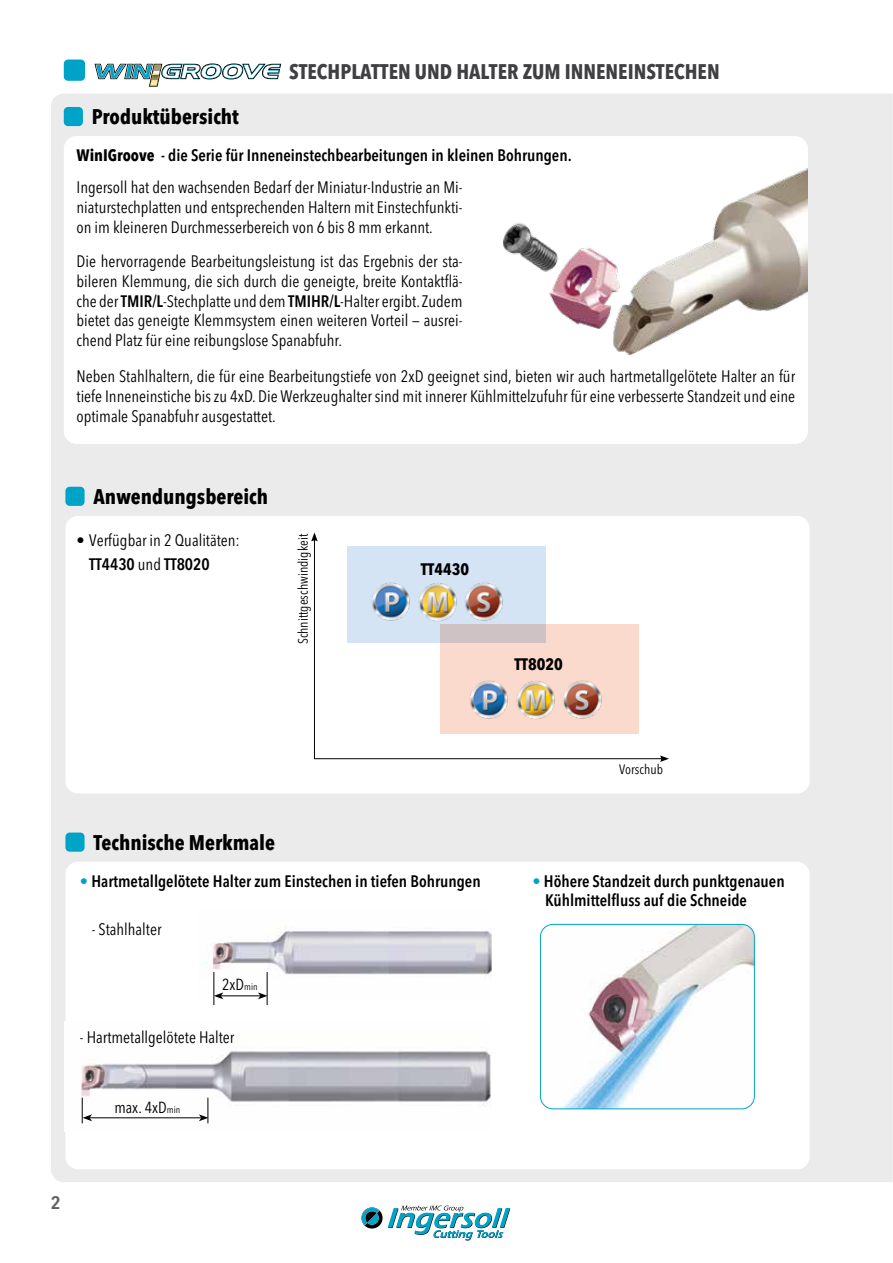
<style>
.page{position:relative;width:893px;height:1263px;background:#fff}
.page>*{position:absolute;margin:0;border:0;box-sizing:border-box;transform-origin:0 0}
.t1{font:700 condensed 21px "Avenir Next LT Pro";color:#000}
.t2{font:700 condensed 21px "Avenir Next LT Pro";color:#404042}
.t3{font:600 condensed 18px "Avenir Next LT Pro";color:#5f6063;scale:1.1 1}
.t4{font:condensed 16.5px/19.8px "Avenir Next LT Pro";color:#000;text-align:justify}
.t5{font:600 condensed 16.5px/19.8px "Avenir Next LT Pro";color:#000}
.t6{font:700 condensed 16.5px "Avenir Next LT Pro";color:#000}
.t7{font:condensed 15.9px "Avenir Next LT Pro";color:#000}
.t8{font:condensed 13.5px "Avenir Next LT Pro";color:#000}
.s1{font-weight:700}
.s2{font-weight:600}
.s3{color:#00a3c8}
.s4{font-size:9.6px}
</style>
<div class="page">
<div style="left:51px;top:94px;width:842px;height:1088px;background:#ebebec"></div>
<svg style="left:361px;top:1205px;width:149px;height:35px"></svg>
<div style="left:64px;top:60px;width:21px;height:21px;background:#00a3c8;border-radius:4px"></div>
<div style="left:65px;top:487px;width:20px;height:19px;background:#00a3c8;border-radius:4px"></div>
<div style="left:65px;top:516px;width:745px;height:277px;background:#fff;border-radius:13px"></div>
<div style="left:64px;top:107px;width:19px;height:19px;background:#00a3c8;border-radius:4px"></div>
<div style="left:64px;top:136px;width:744px;height:308px;background:#fff;border-radius:13px"></div>
<svg style="left:94px;top:63px;width:188px;height:24px"></svg>
<div style="left:440px;top:624px;width:198px;height:109px;background:#fadacc"></div>
<svg style="left:347px;top:546px;width:198px;height:97px;background:#d3deed"></svg>
<hr style="left:314px;top:539px;width:1px;height:220px;background:#000">
<svg style="left:311px;top:532px;width:7px;height:9px"></svg>
<hr style="left:314px;top:758px;width:348px;height:1px;background:#000">
<svg style="left:660px;top:755px;width:9px;height:7px"></svg>
<img style="left:426px;top:581px;width:33px;height:42px">
<img style="left:524px;top:681px;width:31px;height:38px">
<img style="left:366px;top:581px;width:60px;height:42px">
<img style="left:469px;top:680px;width:55px;height:39px">
<img style="left:459px;top:581px;width:60px;height:42px">
<img style="left:563px;top:680px;width:39px;height:39px">
<img style="left:503px;top:168px;width:305px;height:186px">
<div style="left:65px;top:832px;width:20px;height:20px;background:#00a3c8;border-radius:4px"></div>
<div style="left:65px;top:862px;width:745px;height:307px;background:#fff;border-radius:13px"></div>
<img style="left:64px;top:1022px;width:427px;height:109px">
<hr style="left:90px;top:1117px;width:111px;height:1px;background:#000">
<svg style="left:82px;top:1098px;width:10px;height:25px"></svg>
<svg style="left:199px;top:1098px;width:10px;height:25px"></svg>
<img style="left:211px;top:927px;width:280px;height:70px">
<hr style="left:213px;top:972px;width:1px;height:33px;background:#000">
<hr style="left:221px;top:995px;width:39px;height:1px;background:#000">
<svg style="left:258px;top:992px;width:9px;height:7px"></svg>
<svg style="left:214px;top:992px;width:9px;height:7px"></svg>
<hr style="left:267px;top:972px;width:1px;height:33px;background:#000">
<img style="left:540px;top:924px;width:214px;height:185px">
<div style="left:540px;top:924px;width:215px;height:185px;border:1px solid #00a3c8;border-radius:13px"></div>
<p class="t1" style="left:92px;top:104px;width:148px">Produktübersicht</p>
<p class="t2" style="left:289px;top:59px;width:432px">STECHPLATTEN UND HALTER ZUM INNENEINSTECHEN</p>
<p class="t5" style="left:77px;top:145px;width:497px"><span class="s1">WinIGroove</span> - die Serie für Inneneinstechbearbeitungen in kleinen Bohrungen.</p>
<p class="t4" style="left:77px;top:177px;width:388px">Ingersoll hat den wachsenden Bedarf der Miniatur-Industrie an Mi&shy;niaturstechplatten und entsprechenden Haltern mit Einstechfunkti&shy;on im kleineren Durchmesserbereich von 6 bis 8 mm erkannt.</p>
<p class="t4" style="left:77px;top:251px;width:388px">Die hervorragende Bearbeitungsleistung ist das Ergebnis der sta&shy;bileren Klemmung, die sich durch die geneigte, breite Kontaktflä&shy;che der <span class="s2">TMIR/L</span>-Stechplatte und dem <span class="s2">TMIHR/L</span>-Halter ergibt. Zudem bietet das geneigte Klemmsystem einen weiteren Vorteil — ausrei&shy;chend Platz für eine reibungslose Spanabfuhr.</p>
<p class="t4" style="left:77px;top:367px;width:720px">Neben Stahlhaltern, die für eine Bearbeitungstiefe von 2xD geeignet sind, bieten wir auch hartmetallgelötete Halter an für tiefe Inneneinstiche bis zu 4xD. Die Werkzeughalter sind mit innerer Kühlmittelzufuhr für eine verbesserte Standzeit und eine optimale Spanabfuhr ausgestattet.</p>
<p class="t1" style="left:94px;top:484px;width:176px">Anwendungsbereich</p>
<p class="t4" style="left:89px;top:528px;width:152px;line-height:24px;text-indent:-13px">• Verfügbar in 2 Qualitäten:<br><span class="s2">TT4430</span> und <span class="s2">TT8020</span></p>
<p class="t8" style="left:295px;top:644px;width:112px;rotate:-90deg">Schnittgeschwindigkeit</p>
<p class="t6" style="left:421px;top:559px;width:50px">TT4430</p>
<p class="t6" style="left:514px;top:654px;width:50px">TT8020</p>
<p class="t1" style="left:94px;top:830px;width:183px">Technische Merkmale</p>
<p class="t5" style="left:80px;top:871px;width:402px"><span class="s3">•</span> Hartmetallgelötete Halter zum Einstechen in tiefen Bohrungen</p>
<p class="t4" style="left:92px;top:919px;width:71px">- Stahlhalter</p>
<p class="t7" style="left:222px;top:974px;width:37px">2xD<span class="s4">min</span></p>
<p class="t4" style="left:80px;top:1027px;width:156px">- Hartmetallgelötete Halter</p>
<p class="t7" style="left:115px;top:1098px;width:67px">max. 4xD<span class="s4">min</span></p>
<p class="t3" style="left:51px;top:1191px;width:11px">2</p>
<p class="t8" style="left:619px;top:761px;width:45px">Vorschub</p>
<p class="t5" style="left:545px;top:871px;width:241px;text-indent:-13px"><span class="s3">•</span> Höhere Standzeit durch punktgenauen<br>Kühlmittelfluss auf die Schneide</p>
</div>
